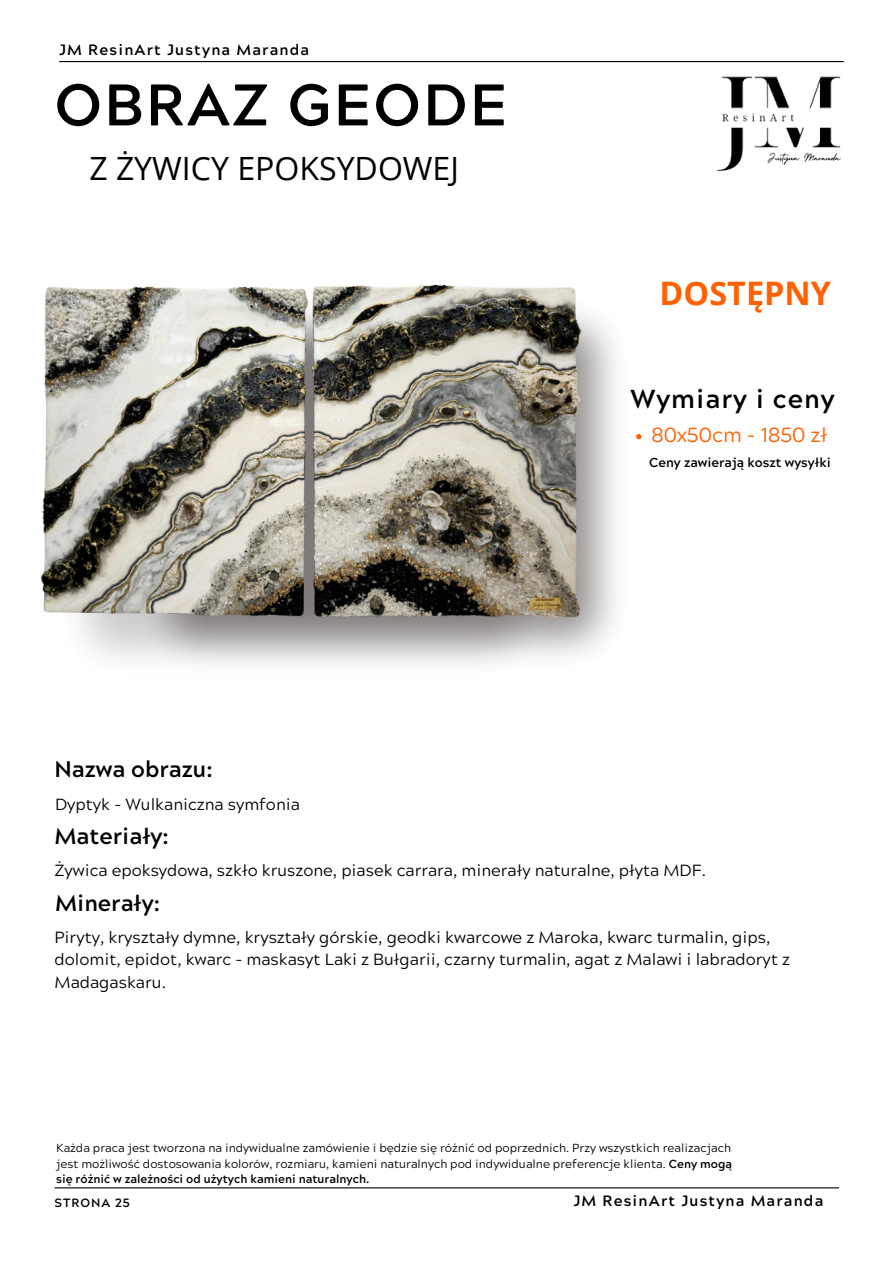
<style>
.page{position:relative;width:894px;height:1264px;background:#fff}
.page>*{position:absolute;margin:0;border:0;box-sizing:border-box;transform-origin:0 0}
.t1{font:700 58.5px "Acherus Grotesque";letter-spacing:.04em;color:#000}
.t2{font:700 32.4px "Open Sans";color:#ff6100}
.t3{font:32.1px "Open Sans";color:#000}
.t4{font:700 25.95px "Acherus Grotesque";letter-spacing:.04em;color:#000}
.t5{font:700 22.5px "Acherus Grotesque";color:#000}
.t6{font:20.4px "Acherus Grotesque";color:#ff6100}
.t7{font:16.2px/22.5px "Acherus Grotesque";color:#000}
.t8{font:700 15px "Acherus Grotesque";letter-spacing:.08em;color:#000}
.t9{font:700 12.9px "Acherus Grotesque";color:#010101}
.t10{font:700 12px "Acherus Grotesque";letter-spacing:.08em;color:#000}
.t11{font:11.7px/15.6px "Acherus Grotesque";color:#000;text-align:justify}
.s1{font-weight:700}
</style>
<div class="page">
<hr style="left:59px;top:61px;width:784px;height:1px;background:#000">
<hr style="left:55px;top:1187px;width:783px;height:1px;background:#000">
<img style="left:681px;top:61px;width:163px;height:111px">
<img style="left:40px;top:284px;width:541px;height:365px">
<svg style="left:636px;top:434px;width:5px;height:5px"></svg>
<p class="t8" style="left:59px;top:44px;width:251px">JM ResinArt Justyna Maranda</p>
<p class="t1" style="left:55px;top:81px;width:454px">OBRAZ GEODE</p>
<h3 class="t3" style="left:89px;top:146px;width:371px">Z ŻYWICY EPOKSYDOWEJ</h3>
<p class="t5" style="left:54px;top:760px;width:160px">Nazwa obrazu:</p>
<p class="t7" style="left:55px;top:794px;width:246px">Dyptyk - Wulkaniczna symfonia</p>
<p class="t5" style="left:54px;top:827px;width:116px">Materiały:</p>
<h5 class="t2" style="left:659px;top:270px;width:173px">DOSTĘPNY</h5>
<p class="t4" style="left:630px;top:388px;width:206px">Wymiary i ceny</p>
<p class="t6" style="left:651px;top:426px;width:177px">80x50cm - 1850 zł</p>
<p class="t9" style="left:649px;top:457px;width:183px">Ceny zawierają koszt wysyłki</p>
<h4 class="t7" style="left:54px;top:861px;width:653px">Żywica epoksydowa, szkło kruszone, piasek carrara, minerały naturalne, płyta MDF.</h4>
<p class="t5" style="left:55px;top:894px;width:107px">Minerały:</p>
<h2 class="t7" style="left:55px;top:927px;width:736px">Piryty, kryształy dymne, kryształy górskie, geodki kwarcowe z Maroka, kwarc turmalin, gips, dolomit, epidot, kwarc - maskasyt Laki z Bułgarii, czarny turmalin, agat z Malawi i labradoryt z<br>Madagaskaru.</h2>
<p class="t11" style="left:56px;top:1141px;width:677px">Każda praca jest tworzona na indywidualne zamówienie i będzie się różnić od poprzednich. Przy wszystkich realizacjach jest możliwość dostosowania kolorów, rozmiaru, kamieni naturalnych pod indywidualne preferencje klienta. <span class="s1">Ceny mogą się różnić w zależności od użytych kamieni naturalnych.</span></p>
<p class="t10" style="left:55px;top:1198px;width:77px">STRONA 25</p>
<h1 class="t8" style="left:573px;top:1194px;width:251px">JM ResinArt Justyna Maranda</h1>
</div>
